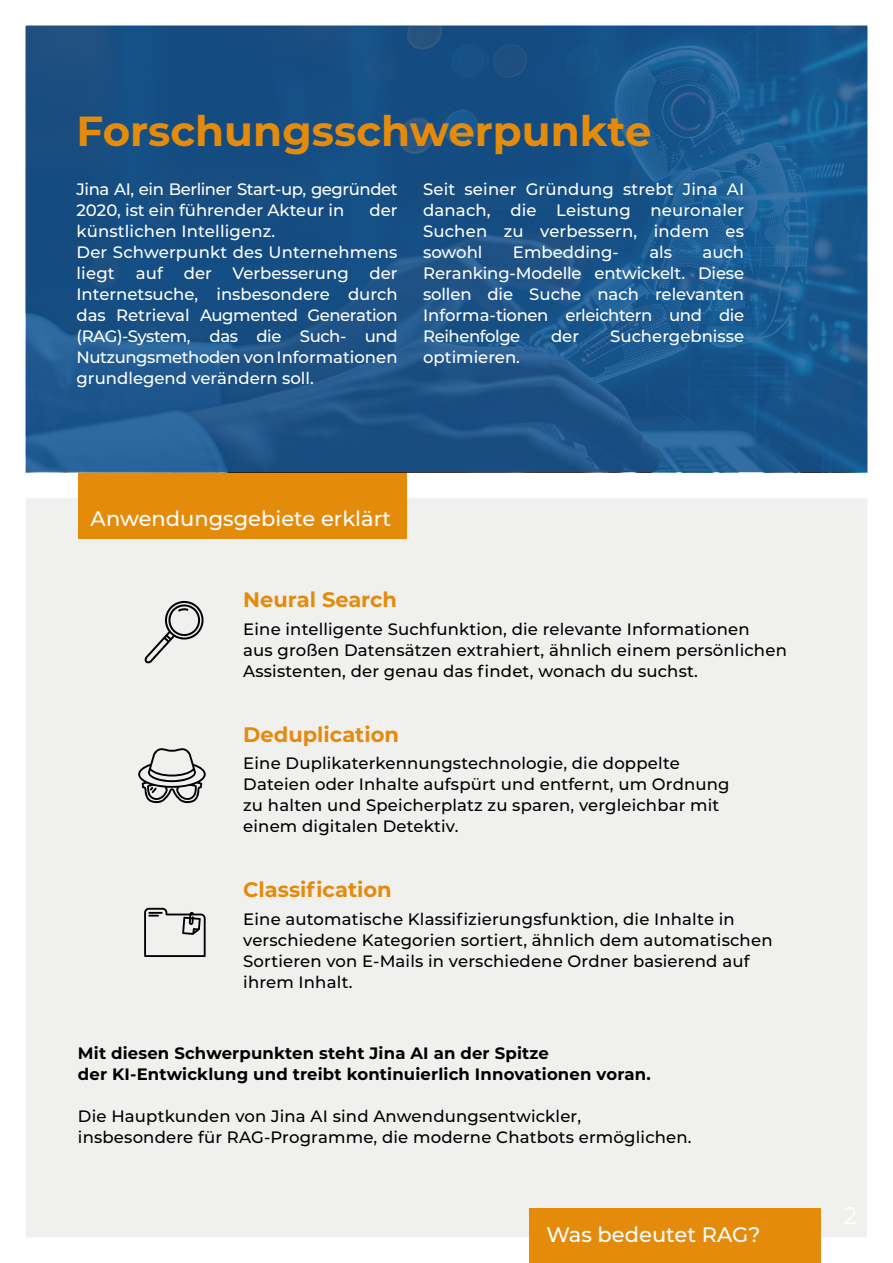
<style>
.page{position:relative;width:893px;height:1263px;background:#fff}
.page>*{position:absolute;margin:0;border:0;box-sizing:border-box;transform-origin:0 0}
.t1{font:700 42px "Montserrat";color:#e58b0c}
.t2{font:500 21px "Montserrat";color:#fff}
.t3{font:700 21px "Montserrat";color:#e58b0c}
.t4{font:500 16.5px/21px "Montserrat";letter-spacing:.01em;color:#000}
.t5{font:500 16.5px/21px "Montserrat";color:#fff;text-align:justify}
.t6{font:700 16.5px/21px "Montserrat";letter-spacing:.01em;color:#000}
.t7{font:500 16.5px/21px "Montserrat";letter-spacing:-.025em;color:#fff}
</style>
<div class="page">
<div style="left:27px;top:498px;width:839px;height:738px;background:#f0f0ef"></div>
<div style="left:78px;top:472px;width:328px;height:67px;background:#e58b0c"></div>
<svg style="left:27px;top:27px;width:839px;height:445px;background:#1a5389"></svg>
<svg style="left:144px;top:908px;width:62px;height:49px"></svg>
<svg style="left:138px;top:747px;width:68px;height:56px"></svg>
<svg style="left:145px;top:601px;width:61px;height:62px"></svg>
<div style="left:529px;top:1208px;width:292px;height:55px;background:#e58b0c"></div>
<h1 class="t1" style="left:77px;top:101px;width:576px">Forschungsschwerpunkte</h1>
<p class="t7" style="left:77px;top:178px;width:323px">Jina AI, ein Berliner Start-up, gegründet<br>2020, ist ein führender Akteur in</p>
<p class="t5" style="left:369px;top:199px;width:30px">der</p>
<p class="t5" style="left:77px;top:220px;width:323px;text-align:left">künstlichen Intelligenz.<br>Der Schwerpunkt des Unternehmens liegt</p>
<p class="t5" style="left:136px;top:262px;width:29px">auf</p>
<p class="t5" style="left:184px;top:262px;width:30px">der</p>
<p class="t5" style="left:233px;top:262px;width:118px">Verbesserung</p>
<p class="t5" style="left:77px;top:262px;width:323px;text-indent:293px">der Internetsuche, insbesondere durch das Retrieval Augmented Generation (RAG)-System, das die Such- und Nutzungsmethoden von Informationen grundlegend verändern soll.</p>
<p class="t5" style="left:423px;top:178px;width:323px">Seit seiner Gründung strebt Jina AI danach, die Leistung neuronaler Suchen zu verbessern, indem es sowohl</p>
<p class="t5" style="left:513px;top:241px;width:107px">Embedding-</p>
<p class="t5" style="left:649px;top:241px;width:24px">als</p>
<p class="t5" style="left:423px;top:241px;width:323px;text-indent:279px">auch Reranking-Modelle entwickelt. Diese sollen die Suche nach relevanten Informa-tionen erleichtern und die Reihenfolge</p>
<p class="t5" style="left:551px;top:325px;width:30px">der</p>
<p class="t5" style="left:610px;top:325px;width:135px">Suchergebnisse</p>
<p class="t5" style="left:423px;top:346px;width:98px">optimieren.</p>
<p class="t2" style="left:91px;top:504px;width:302px">Anwendungsgebiete erklärt</p>
<p class="t3" style="left:243px;top:585px;width:155px">Neural Search</p>
<p class="t4" style="left:243px;top:618px;width:545px">Eine intelligente Suchfunktion, die relevante Informationen<br>aus großen Datensätzen extrahiert, ähnlich einem persönlichen<br>Assistenten, der genau das findet, wonach du suchst.</p>
<p class="t3" style="left:243px;top:719px;width:157px">Deduplication</p>
<p class="t4" style="left:243px;top:752px;width:488px">Eine Duplikaterkennungstechnologie, die doppelte Dateien oder Inhalte aufspürt und entfernt, um Ordnung zu halten und Speicherplatz zu sparen, vergleichbar mit einem digitalen Detektiv.</p>
<p class="t3" style="left:243px;top:874px;width:150px">Classification</p>
<p class="t4" style="left:243px;top:908px;width:531px">Eine automatische Klassifizierungsfunktion, die Inhalte in verschiedene Kategorien sortiert, ähnlich dem automatischen Sortieren von E-Mails in verschiedene Ordner basierend auf ihrem Inhalt.</p>
<p class="t6" style="left:78px;top:1042px;width:574px">Mit diesen Schwerpunkten steht Jina AI an der Spitze<br>der KI-Entwicklung und treibt kontinuierlich Innovationen voran.</p>
<p class="t4" style="left:78px;top:1105px;width:615px">Die Hauptkunden von Jina AI sind Anwendungsentwickler, insbesondere für RAG-Programme, die moderne Chatbots ermöglichen.</p>
<p class="t2" style="left:546px;top:1220px;width:215px">Was bedeutet RAG?</p>
</div>
